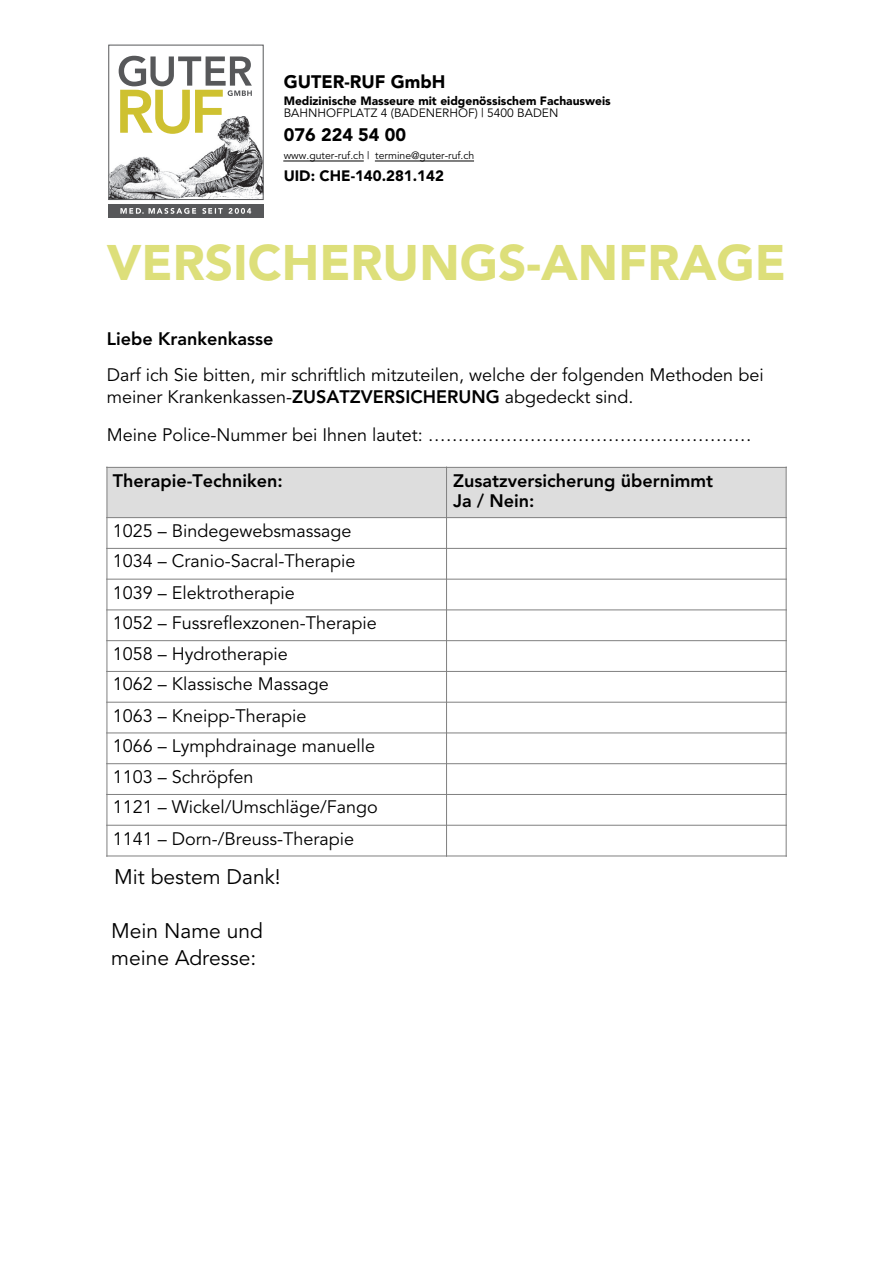
<style>
.page{position:relative;width:893px;height:1263px;background:#fff}
.page>*{position:absolute;margin:0;border:0;box-sizing:border-box;transform-origin:0 0}
.t1{font:900 49.5px "Avenir";color:#dddf7a}
.t2{font:21px/27px "Avenir";color:#000}
.t3{font:18px/30.8px "Avenir";color:#000}
.t4{font:800 18px/19.5px "Avenir";color:#000}
.t5{font:900 18px "Avenir";color:#000}
.t6{font:900 15px "Avenir";color:#000}
.t7{font:900 12px "Avenir";color:#000}
.t8{font:12px "Avenir";color:#000}
.t9{font:10.5px "Avenir";color:#000}
.s1{font-weight:800}
</style>
<div class="page">
<hr style="left:283px;top:161px;width:81px;height:1px;background:#000">
<hr style="left:375px;top:161px;width:99px;height:1px;background:#000">
<div style="left:107px;top:467px;width:340px;height:51px;background:#ddd"></div>
<div style="left:447px;top:467px;width:339px;height:51px;background:#ddd"></div>
<hr style="left:446px;top:467px;width:1px;height:143px;background:#808080">
<hr style="left:446px;top:610px;width:1px;height:247px;background:#808080">
<hr style="left:106px;top:517px;width:681px;height:1px;background:#808080">
<hr style="left:106px;top:548px;width:681px;height:1px;background:#808080">
<hr style="left:106px;top:579px;width:681px;height:1px;background:#808080">
<hr style="left:106px;top:609px;width:681px;height:1px;background:#808080">
<hr style="left:106px;top:640px;width:681px;height:1px;background:#808080">
<hr style="left:106px;top:671px;width:681px;height:1px;background:#808080">
<hr style="left:106px;top:702px;width:681px;height:1px;background:#808080">
<hr style="left:106px;top:732px;width:681px;height:1px;background:#808080">
<hr style="left:106px;top:763px;width:681px;height:1px;background:#808080">
<hr style="left:106px;top:794px;width:681px;height:1px;background:#808080">
<hr style="left:106px;top:825px;width:681px;height:1px;background:#808080">
<hr style="left:107px;top:467px;width:1px;height:143px;background:#808080">
<hr style="left:107px;top:610px;width:1px;height:247px;background:#808080">
<hr style="left:786px;top:467px;width:1px;height:143px;background:#808080">
<hr style="left:786px;top:610px;width:1px;height:247px;background:#808080">
<hr style="left:106px;top:467px;width:681px;height:1px;background:#808080">
<hr style="left:106px;top:856px;width:681px;height:1px;background:#808080">
<div style="left:108px;top:204px;width:155px;height:14px;background:#57585a"></div>
<svg style="left:120px;top:208px;width:131px;height:6px"></svg>
<svg style="left:108px;top:44px;width:156px;height:156px"></svg>
<p class="t5" style="left:284px;top:71px;width:163px">GUTER-RUF GmbH</p>
<p class="t7" style="left:284px;top:93px;width:328px">Medizinische Masseure mit eidgenössischem Fachausweis</p>
<p class="t8" style="left:284px;top:106px;width:276px">BAHNHOFPLATZ 4 (BADENERHOF) | 5400 BADEN</p>
<p class="t5" style="left:284px;top:124px;width:124px">076 224 54 00</p>
<p class="t9" style="left:284px;top:149px;width:192px">www.guter-ruf.ch | termine@guter-ruf.ch</p>
<p class="t6" style="left:284px;top:167px;width:162px">UID: CHE-140.281.142</p>
<h1 class="t1" style="left:107px;top:233px;width:681px">VERSICHERUNGS-ANFRAGE</h1>
<p class="t4" style="left:107px;top:329px;width:168px">Liebe Krankenkasse</p>
<p class="t3" style="left:107px;top:364px;width:658px;line-height:22.5px">Darf ich Sie bitten, mir schriftlich mitzuteilen, welche der folgenden Methoden bei meiner Krankenkassen-<span class="s1">ZUSATZVERSICHERUNG</span> abgedeckt sind.</p>
<p class="t3" style="left:107px;top:420px;width:647px">Meine Police-Nummer bei Ihnen lautet: ………………………………………………</p>
<p class="t4" style="left:113px;top:471px;width:172px">Therapie-Techniken:</p>
<p class="t4" style="left:453px;top:471px;width:262px">Zusatzversicherung übernimmt<br>Ja / Nein:</p>
<p class="t3" style="left:113px;top:516px;width:267px">1025 – Bindegewebsmassage<br>1034 – Cranio-Sacral-Therapie<br>1039 – Elektrotherapie<br>1052 – Fussreflexzonen-Therapie<br>1058 – Hydrotherapie<br>1062 – Klassische Massage<br>1063 – Kneipp-Therapie<br>1066 – Lymphdrainage manuelle<br>1103 – Schröpfen<br>1121 – Wickel/Umschläge/Fango<br>1141 – Dorn-/Breuss-Therapie</p>
<p class="t2" style="left:114px;top:863px;width:168px">Mit bestem Dank!</p>
<p class="t2" style="left:111px;top:917px;width:153px">Mein Name und meine Adresse:</p>
</div>
